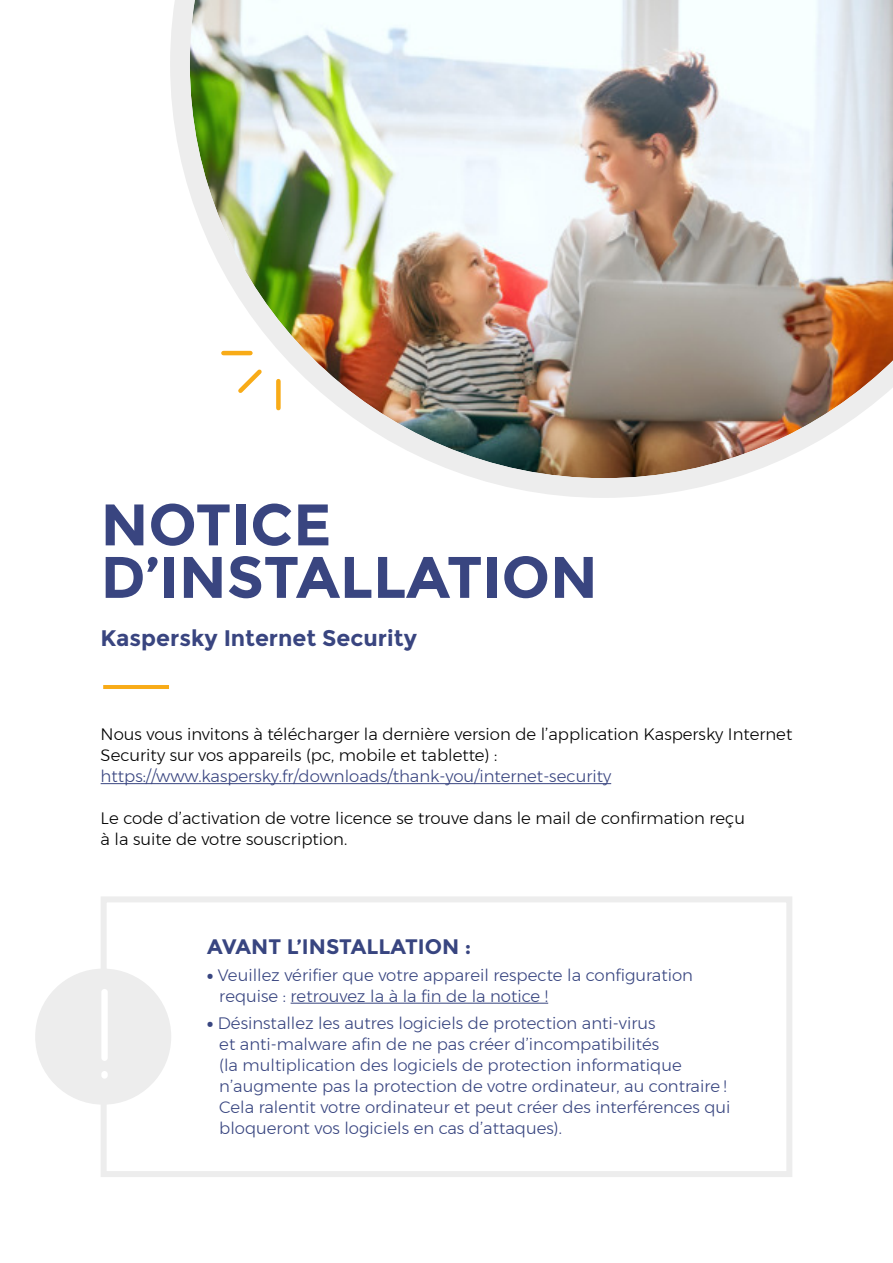
<style>
.page{position:relative;width:893px;height:1263px;background:#fff}
.page>*{position:absolute;margin:0;border:0;box-sizing:border-box;transform-origin:0 0}
.t1{font:700 58.5px/52.5px "Montserrat";color:#394580}
.t2{font:700 22.5px "Montserrat";color:#394580}
.t3{font:700 21px "Montserrat";color:#384580}
.t4{font:300 16.5px/21px "Montserrat";color:#384580}
.t5{font:300 16.5px/21px "Montserrat";color:#000}
.t6{font:300 16.5px "Montserrat";color:#394580}
.s1{font-weight:900}
</style>
<div class="page">
<hr style="left:101px;top:783px;width:510px;height:1px;background:#394580">
<hr style="left:103px;top:685px;width:66px;height:4px;background:#f8ab17">
<div style="left:101px;top:896px;width:691px;height:281px;border:6px solid #ededed"></div>
<hr style="left:291px;top:1003px;width:257px;height:1px;background:#384580">
<img style="left:170px;top:0;width:723px;height:498px">
<div style="left:276px;top:381px;width:5px;height:27px;background:#f8ab17"></div>
<hr style="left:223px;top:351px;width:27px;height:4px;background:#f8ab17">
<svg style="left:234px;top:365px;width:32px;height:32px"></svg>
<div style="left:35px;top:968px;width:136px;height:137px;background:#ededed;border-radius:50%"></div>
<svg style="left:101px;top:989px;width:7px;height:90px"></svg>
<h1 class="t1" style="left:101px;top:503px;width:499px">NOTICE<br>D’INSTALLATION</h1>
<h2 class="t2" style="left:101px;top:629px;width:318px">Kaspersky Internet Security</h2>
<p class="t5" style="left:101px;top:724px;width:693px">Nous vous invitons à télécharger la dernière version de l’application Kaspersky Internet<br>Security sur vos appareils (pc, mobile et tablette) :</p>
<p class="t6" style="left:101px;top:768px;width:512px">https://www.kaspersky.fr/downloads/thank-you/internet-security</p>
<p class="t5" style="left:101px;top:808px;width:646px">Le code d’activation de votre licence se trouve dans le mail de confirmation reçu à la suite de votre souscription.</p>
<p class="t3" style="left:207px;top:938px;width:265px">AVANT L’INSTALLATION :</p>
<p class="t4" style="left:219px;top:964px;width:475px;text-indent:-12px"><span class="s1">•</span> Veuillez vérifier que votre appareil respecte la configuration requise : retrouvez la à la fin de la notice !</p>
<p class="t4" style="left:219px;top:1013px;width:513px;text-indent:-12px"><span class="s1">•</span> Désinstallez les autres logiciels de protection anti-virus<br>et anti-malware afin de ne pas créer d’incompatibilités<br>(la multiplication des logiciels de protection informatique n’augmente pas la protection de votre ordinateur, au contraire !<br>Cela ralentit votre ordinateur et peut créer des interférences qui bloqueront vos logiciels en cas d’attaques).</p>
</div>
